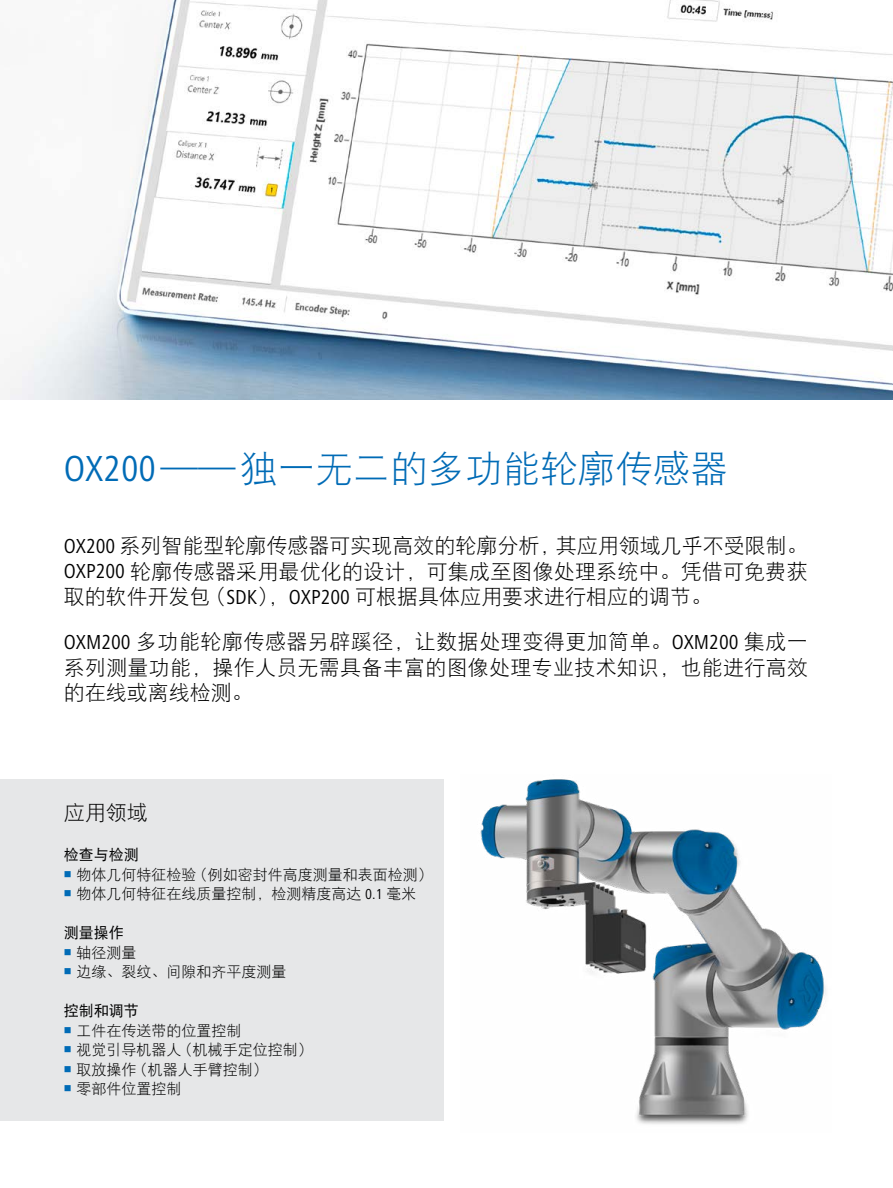
<style>
.page{position:relative;width:893px;height:1188px;background:#fff}
.page>*{position:absolute;margin:0;border:0;box-sizing:border-box;transform-origin:0 0}
.t1{font:37.5px "DFP Hei W3 GB";color:#006bb6}
.t2{font:21px/25.5px "DFP Hei W3 GB";letter-spacing:.01em;color:#000;text-align:justify}
.t3{font:15px/19.5px "DFP Hei W3 GB";color:#000}
.t4{font:15px "DFP Hei W5 GB";color:#000}
.s1{font-family:"Frutiger Next LT";font-stretch:condensed}
</style>
<div class="page">
<img style="left:0;top:0;width:893px;height:400px">
<img style="left:480px;top:779px;width:346px;height:345px">
<div style="left:0;top:779px;width:444px;height:342px;background:#e6e7e8"></div>
<h1 class="t1" style="left:64px;top:449px;width:666px"><span class="s1">OX200</span> —— 独一无二的多功能轮廓传感器</h1>
<p class="t2" style="left:64px;top:533px;width:746px"><span class="s1">OX200</span> 系列智能型轮廓传感器可实现高效的轮廓分析，其应用领域几乎不受限制。<span class="s1">OXP200</span> 轮廓传感器采用最优化的设计，可集成至图像处理系统中。凭借可免费获取的软件开发包（<span class="s1">SDK</span>），<span class="s1">OXP200</span> 可根据具体应用要求进行相应的调节。</p>
<p class="t2" style="left:64px;top:629px;width:746px"><span class="s1">OXM200</span> 多功能轮廓传感器另辟蹊径，让数据处理变得更加简单。<span class="s1">OXM200</span> 集成一系列测量功能，操作人员无需具备丰富的图像处理专业技术知识，也能进行高效的在线或离线检测。</p>
<p class="t2" style="left:64px;top:800px;width:85px">应用领域</p>
<p class="t4" style="left:64px;top:847px;width:76px">检查与检测</p>
<p class="t3" style="left:77px;top:865px;width:358px">物体几何特征检验（例如密封件高度测量和表面检测）物体几何特征在线质量控制，检测精度高达 <span class="s1">0.1</span> 毫米</p>
<p class="t4" style="left:64px;top:925px;width:62px">测量操作</p>
<p class="t3" style="left:77px;top:943px;width:212px">轴径测量<br>边缘、裂纹、间隙和齐平度测量</p>
<p class="t4" style="left:64px;top:1003px;width:77px">控制和调节</p>
<p class="t3" style="left:77px;top:1021px;width:238px">工件在传送带的位置控制<br>视觉引导机器人（机械手定位控制）取放操作（机器人手臂控制）<br>零部件位置控制</p>
</div>
